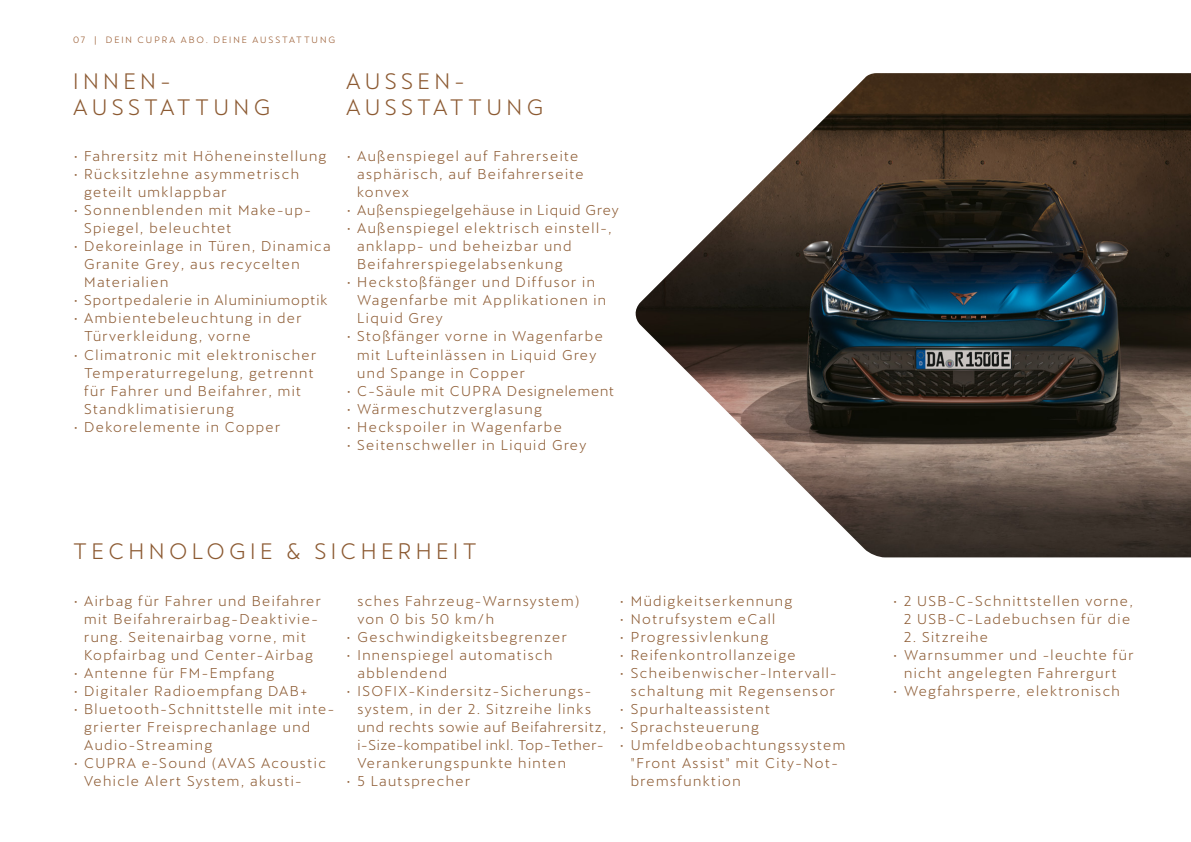
<style>
.page{position:relative;width:1191px;height:842px;background:#fff}
.page>*{position:absolute;margin:0;border:0;box-sizing:border-box;transform-origin:0 0}
.t1{font:22px/26px "Cupra";letter-spacing:.2em;color:#8c5a32}
.t2{font:14px/18px "Cupra";letter-spacing:.1em;color:#8c5a32}
.t3{font:14px/18px "Cupra";letter-spacing:.08em;color:#8c5a32}
.t4{font:14px "Cupra";letter-spacing:.07em;color:#8c5a32}
.t5{font:14px "Cupra";letter-spacing:.06em;color:#8c5a32}
.t6{font:9px "Cupra";letter-spacing:.22em;color:#96552a}
</style>
<div class="page">
<img style="left:635px;top:73px;width:556px;height:484px">
<p class="t6" style="left:73px;top:31px;width:264px">07 | DEIN CUPRA ABO. DEINE AUSSTATTUNG</p>
<h1 class="t1" style="left:73px;top:64px;width:199px">INNEN-<br>AUSSTATTUNG</h1>
<h1 class="t1" style="left:346px;top:64px;width:199px">AUSSEN-<br>AUSSTATTUNG</h1>
<p class="t2" style="left:73px;top:145px;width:255px">• Fahrersitz mit Höheneinstellung</p>
<p class="t2" style="left:84px;top:163px;width:216px;text-indent:-11px">• Rücksitzlehne asymmetrisch geteilt umklappbar</p>
<p class="t2" style="left:84px;top:199px;width:228px;text-indent:-11px">• Sonnenblenden mit Make-up-<br>Spiegel, beleuchtet</p>
<p class="t2" style="left:84px;top:235px;width:248px;text-indent:-11px">• Dekoreinlage in Türen, Dinamica<br>Granite Grey, aus recycelten<br>Materialien</p>
<p class="t4" style="left:73px;top:288px;width:256px">• Sportpedalerie in Aluminiumoptik</p>
<p class="t2" style="left:84px;top:307px;width:219px;text-indent:-11px">• Ambientebeleuchtung in der<br>Türverkleidung, vorne</p>
<p class="t2" style="left:84px;top:343px;width:234px;text-indent:-11px">• Climatronic mit elektronischer<br>Temperaturregelung, getrennt für Fahrer und Beifahrer, mit<br>Standklimatisierung</p>
<p class="t2" style="left:73px;top:415px;width:209px">• Dekorelemente in Copper</p>
<p class="t2" style="left:357px;top:145px;width:228px;text-indent:-11px">• Außenspiegel auf Fahrerseite asphärisch, auf Beifahrerseite konvex</p>
<p class="t4" style="left:346px;top:198px;width:274px">• Außenspiegelgehäuse in Liquid Grey</p>
<p class="t2" style="left:357px;top:217px;width:256px;text-indent:-11px">• Außenspiegel elektrisch einstell-, anklapp- und beheizbar und<br>Beifahrerspiegelabsenkung</p>
<p class="t2" style="left:357px;top:271px;width:250px;text-indent:-11px">• Heckstoßfänger und Diffusor in<br>Wagenfarbe mit Applikationen in<br>Liquid Grey</p>
<p class="t2" style="left:357px;top:325px;width:247px;text-indent:-11px">• Stoßfänger vorne in Wagenfarbe mit Lufteinlässen in Liquid Grey und Spange in Copper</p>
<p class="t5" style="left:346px;top:378px;width:269px">• C-Säule mit CUPRA Designelement</p>
<p class="t2" style="left:346px;top:397px;width:197px">• Wärmeschutzverglasung</p>
<p class="t2" style="left:346px;top:415px;width:217px">• Heckspoiler in Wagenfarbe</p>
<p class="t2" style="left:346px;top:433px;width:242px">• Seitenschweller in Liquid Grey</p>
<h1 class="t1" style="left:73px;top:535px;width:405px">TECHNOLOGIE &amp; SICHERHEIT</h1>
<p class="t2" style="left:73px;top:589px;width:249px;text-align:center">• Airbag für Fahrer und Beifahrer mit Beifahrerairbag-Deaktivie&shy;rung. Seitenairbag vorne, mit<br>Kopfairbag und Center-Airbag</p>
<p class="t2" style="left:73px;top:661px;width:203px">• Antenne für FM-Empfang</p>
<p class="t2" style="left:73px;top:679px;width:236px">• Digitaler Radioempfang DAB+</p>
<p class="t2" style="left:84px;top:697px;width:252px;text-indent:-11px">• Bluetooth-Schnittstelle mit inte&shy;grierter Freisprechanlage und<br>Audio-Streaming</p>
<p class="t2" style="left:84px;top:751px;width:243px;text-indent:-11px">• CUPRA e-Sound (AVAS Acoustic<br>Vehicle Alert System, akusti-</p>
<p class="t2" style="left:357px;top:590px;width:224px">sches Fahrzeug-Warnsystem) von 0 bis 50 km/h</p>
<p class="t2" style="left:346px;top:626px;width:222px">• Geschwindigkeitsbegrenzer</p>
<p class="t2" style="left:357px;top:644px;width:196px;text-indent:-11px">• Innenspiegel automatisch abblendend</p>
<p class="t3" style="left:357px;top:680px;width:250px;text-indent:-11px">• ISOFIX-Kindersitz-Sicherungs&shy;system, in der 2. Sitzreihe links und rechts sowie auf Beifahrersitz, i-Size-kompatibel inkl. Top-Tether-Verankerungspunkte hinten</p>
<p class="t2" style="left:346px;top:770px;width:125px">• 5 Lautsprecher</p>
<p class="t2" style="left:620px;top:590px;width:174px">• Müdigkeitserkennung</p>
<p class="t2" style="left:620px;top:608px;width:157px">• Notrufsystem eCall</p>
<p class="t2" style="left:620px;top:626px;width:150px">• Progressivlenkung</p>
<p class="t2" style="left:620px;top:644px;width:177px">• Reifenkontrollanzeige</p>
<p class="t2" style="left:620px;top:662px;width:217px;text-align:right">• Scheibenwischer-Intervall&shy;schaltung mit Regensensor</p>
<p class="t2" style="left:620px;top:698px;width:152px">• Spurhalteassistent</p>
<p class="t2" style="left:620px;top:716px;width:141px">• Sprachsteuerung</p>
<p class="t2" style="left:631px;top:734px;width:216px;text-indent:-11px">• Umfeldbeobachtungssystem "Front Assist" mit City-Not&shy;bremsfunktion</p>
<p class="t2" style="left:893px;top:590px;width:241px;text-align:center">• 2 USB-C-Schnittstellen vorne,<br>2 USB-C-Ladebuchsen für die</p>
<p class="t2" style="left:904px;top:626px;width:86px">2. Sitzreihe</p>
<p class="t2" style="left:893px;top:644px;width:242px;text-align:center">• Warnsummer und -leuchte für nicht angelegten Fahrergurt</p>
<p class="t2" style="left:893px;top:680px;width:228px">• Wegfahrsperre, elektronisch</p>
</div>
